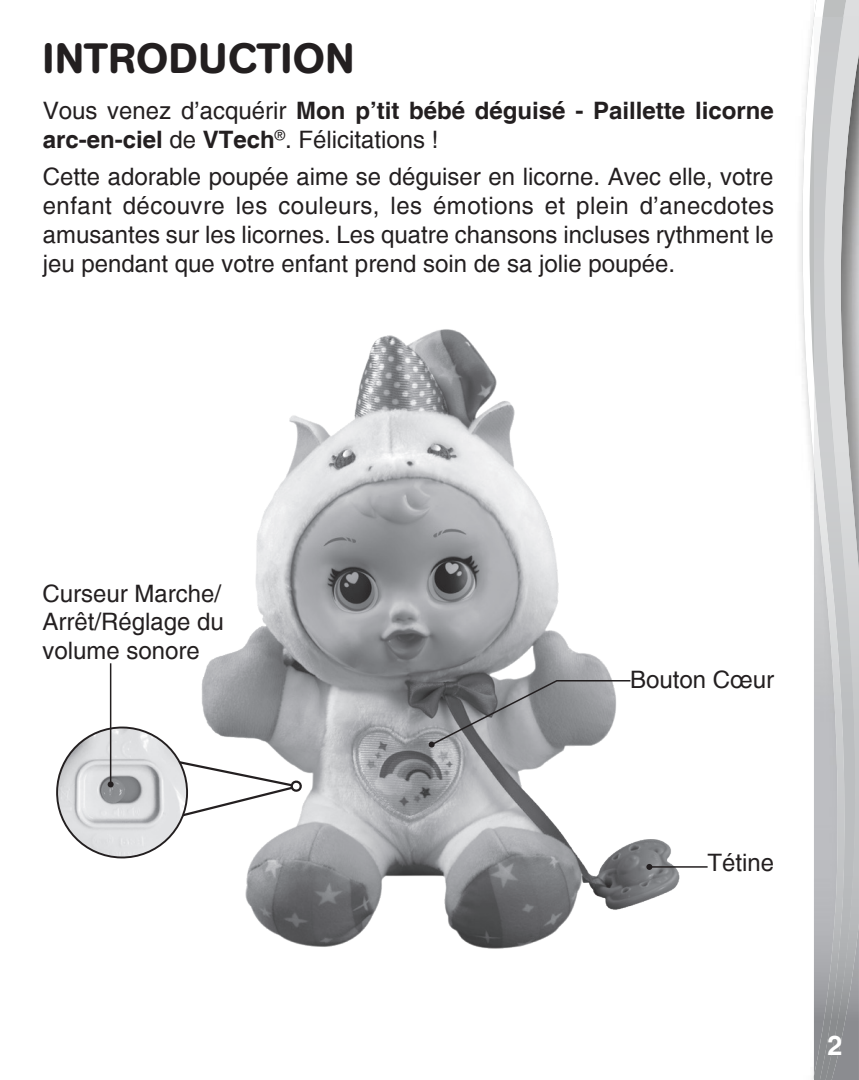
<style>
.page{position:relative;width:859px;height:1080px;background:#fff}
.page>*{position:absolute;margin:0;border:0;box-sizing:border-box;transform-origin:0 0}
.heading{font:500 42px "AG Book Rounded";letter-spacing:.02em;color:#231f20}
.t1{font:700 27px "Helvetica";color:#fff}
.Body_text_1{font:24px/28.8px "Helvetica";color:#231f20;text-align:justify}
.Body_text_1-2{font:700 24px/28.8px "Helvetica";color:#231f20}
.s1{font-weight:400}
</style>
<div class="page">
<svg style="left:802px;top:0;width:12px;height:1080px"></svg>
<img style="left:857px;top:17px;width:2px;height:1063px">
<img style="left:847px;top:17px;width:10px;height:1063px">
<img style="left:814px;top:17px;width:33px;height:1063px">
<img style="left:109px;top:329px;width:571px;height:620px">
<hr style="left:649px;top:866px;width:59px;height:2px;background:#231f20">
<svg style="left:646px;top:864px;width:6px;height:6px"></svg>
<svg style="left:188px;top:758px;width:116px;height:62px"></svg>
<img style="left:56px;top:728px;width:132px;height:130px">
<hr style="left:110px;top:663px;width:1px;height:121px;background:#231f20">
<svg style="left:108px;top:781px;width:6px;height:6px"></svg>
<svg style="left:429px;top:679px;width:203px;height:69px;background:#939496"></svg>
<p class="heading" style="left:43px;top:34px;width:313px">INTRODUCTION</p>
<p class="Body_text_1-2" style="left:43px;top:98px;width:732px"><span class="s1">Vous venez d’acquérir</span> Mon p’tit bébé déguisé - Paillette licorne arc-en-ciel <span class="s1">de</span> VTech<sup>®</sup><span class="s1">. Félicitations !</span></p>
<p class="Body_text_1" style="left:43px;top:163px;width:733px">Cette adorable poupée aime se déguiser en licorne. Avec elle, votre enfant découvre les couleurs, les émotions et plein d’anecdotes amusantes sur les licornes. Les quatre chansons incluses rythment le jeu pendant que votre enfant prend soin de sa jolie poupée.</p>
<p class="Body_text_1" style="left:43px;top:579px;width:183px">Curseur Marche/ Arrêt/Réglage du volume sonore</p>
<p class="Body_text_1" style="left:630px;top:665px;width:146px">Bouton Cœur</p>
<p class="Body_text_1" style="left:708px;top:849px;width:68px">Tétine</p>
<p class="t1" style="left:827px;top:1029px;width:17px">2</p>
</div>
